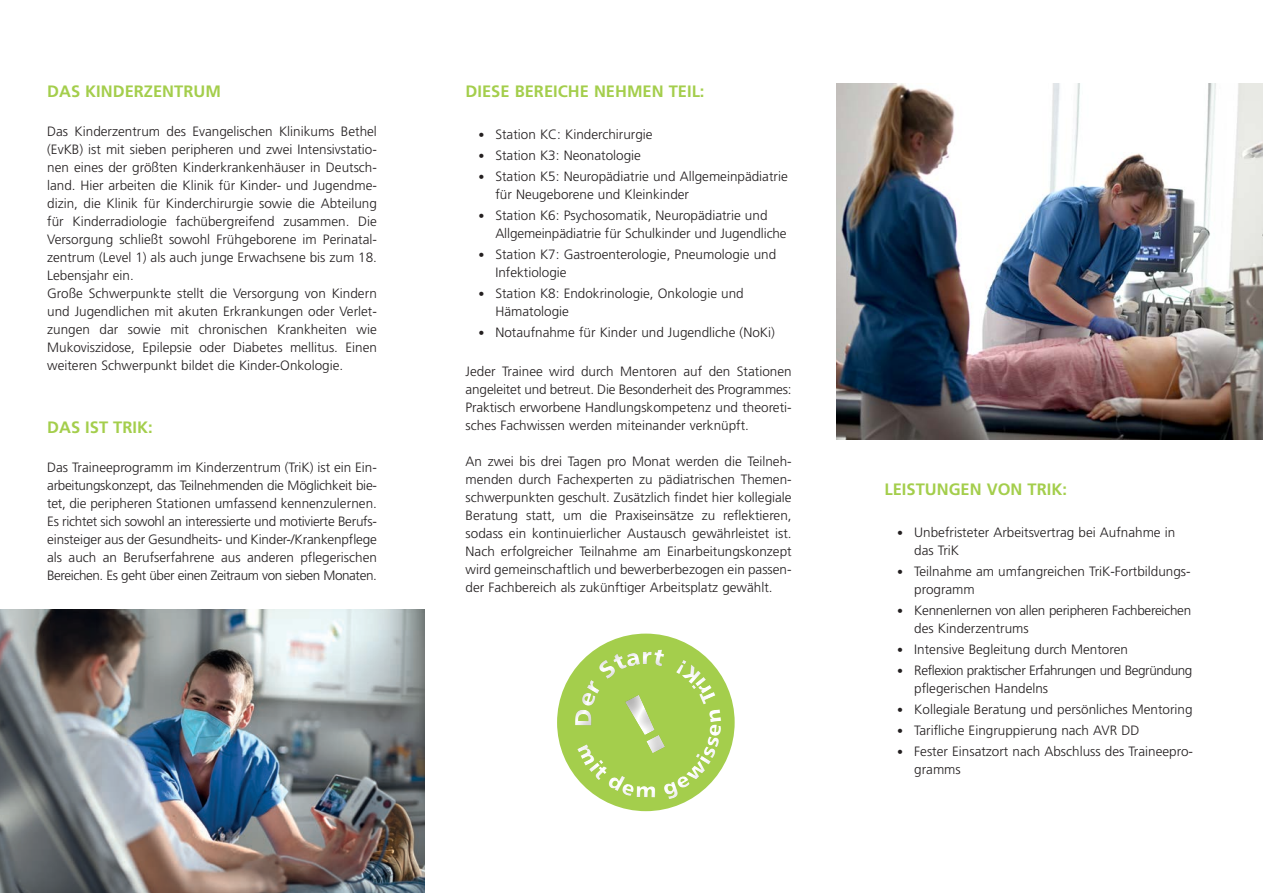
<style>
.page{position:relative;width:1263px;height:893px;background:#fff}
.page>*{position:absolute;margin:0;border:0;box-sizing:border-box;transform-origin:0 0}
.t1{font:700 16.5px "Frutiger LT Std";color:#a4ce4c}
.t2{font:300 13.5px/18px "Frutiger LT Std";color:#231f20}
.t3{font:300 13.5px/18px "Frutiger LT Std";letter-spacing:-.03em;color:#231f20}
.t4{font:300 13.5px/18px "Frutiger LT Std";letter-spacing:-.02em;color:#231f20}
.s1{font-size:12px}
</style>
<div class="page">
<img style="left:837px;top:84px;width:426px;height:355px">
<img style="left:0;top:609px;width:425px;height:284px">
<svg style="left:557px;top:633px;width:178px;height:179px"></svg>
<p class="t1" style="left:47px;top:82px;width:175px">DAS KINDERZENTRUM</p>
<p class="t2" style="left:47px;top:123px;width:331px;text-align:justify">Das Kinderzentrum des Evangelischen Klinikums Bethel (EvKB) ist mit sieben peripheren und zwei Intensivstatio&shy;nen eines der größten Kinderkrankenhäuser in Deutsch&shy;land. Hier arbeiten die Klinik für Kinder- und Jugendme&shy;dizin, die Klinik für Kinderchirurgie sowie die Abteilung für Kinderradiologie fachübergreifend zusammen. Die Versorgung schließt sowohl Frühgeborene im Perinatal&shy;zentrum (Level 1) als auch junge Erwachsene bis zum 18.<br>Lebensjahr ein.</p>
<p class="t2" style="left:47px;top:285px;width:331px;text-align:justify">Große Schwerpunkte stellt die Versorgung von Kindern und Jugendlichen mit akuten Erkrankungen oder Verlet&shy;zungen dar sowie mit chronischen Krankheiten wie Mukoviszidose, Epilepsie oder Diabetes mellitus. Einen weiteren Schwerpunkt bildet die Kinder-Onkologie.</p>
<p class="t1" style="left:47px;top:418px;width:107px">DAS IST TRIK:</p>
<p class="t2" style="left:47px;top:459px;width:331px;text-align:justify">Das Traineeprogramm im Kinderzentrum (TriK) ist ein Ein&shy;arbeitungskonzept, das Teilnehmenden die Möglichkeit bie&shy;tet, die peripheren Stationen umfassend kennenzulernen.<br>Es richtet sich sowohl an interessierte und motivierte Berufs&shy;einsteiger aus der Gesundheits- und Kinder-/Krankenpflege als auch an Berufserfahrene aus anderen pflegerischen Bereichen. Es geht über einen Zeitraum von sieben Monaten.</p>
<p class="t1" style="left:466px;top:82px;width:240px">DIESE BEREICHE NEHMEN TEIL:</p>
<p class="t2" style="left:478px;top:126px;width:176px"><span class="s1">•</span> Station KC: Kinderchirurgie</p>
<p class="t2" style="left:478px;top:147px;width:164px"><span class="s1">•</span> Station K3: Neonatologie</p>
<p class="t2" style="left:495px;top:168px;width:294px;text-indent:-17px"><span class="s1">•</span> Station K5: Neuropädiatrie und Allgemeinpädiatrie für Neugeborene und Kleinkinder</p>
<p class="t2" style="left:495px;top:207px;width:293px;text-indent:-17px"><span class="s1">•</span> Station K6: Psychosomatik, Neuropädiatrie und<br>Allgemeinpädiatrie für Schulkinder und Jugendliche</p>
<p class="t2" style="left:495px;top:246px;width:282px;text-indent:-17px"><span class="s1">•</span> Station K7: Gastroenterologie, Pneumologie und<br>Infektiologie</p>
<p class="t2" style="left:495px;top:285px;width:250px;text-indent:-17px"><span class="s1">•</span> Station K8: Endokrinologie, Onkologie und<br>Hämatologie</p>
<p class="t2" style="left:478px;top:324px;width:298px"><span class="s1">•</span> Notaufnahme für Kinder und Jugendliche (NoKi)</p>
<p class="t2" style="left:466px;top:363px;width:327px;text-align:justify">Jeder Trainee wird durch Mentoren auf den Stationen angeleitet und betreut. Die Besonderheit des Programmes:<br>Praktisch erworbene Handlungskompetenz und theoreti&shy;sches Fachwissen werden miteinander verknüpft.</p>
<p class="t2" style="left:466px;top:453px;width:327px;text-align:justify">An zwei bis drei Tagen pro Monat werden die Teilneh&shy;menden durch Fachexperten zu pädiatrischen Themen&shy;schwerpunkten geschult. Zusätzlich findet hier kollegiale Beratung statt, um die Praxiseinsätze zu reflektieren, sodass ein kontinuierlicher Austausch gewährleistet ist.<br>Nach erfolgreicher Teilnahme am Einarbeitungskonzept wird gemeinschaftlich und bewerberbezogen ein passen&shy;der Fachbereich als zukünftiger Arbeitsplatz gewählt.</p>
<p class="t1" style="left:884px;top:479px;width:184px">LEISTUNGEN VON TRIK:</p>
<p class="t2" style="left:914px;top:523px;width:263px;text-indent:-17px"><span class="s1">•</span> Unbefristeter Arbeitsvertrag bei Aufnahme in das TriK</p>
<p class="t2" style="left:914px;top:562px;width:278px;text-indent:-17px"><span class="s1">•</span> Teilnahme am umfangreichen TriK-Fortbildungs&shy;programm</p>
<p class="t4" style="left:914px;top:601px;width:278px;text-indent:-17px"><span class="s1">•</span> Kennenlernen von allen peripheren Fachbereichen des Kinderzentrums</p>
<p class="t2" style="left:897px;top:640px;width:232px"><span class="s1">•</span> Intensive Begleitung durch Mentoren</p>
<p class="t3" style="left:914px;top:661px;width:280px;text-indent:-17px"><span class="s1">•</span> Reflexion praktischer Erfahrungen und Begründung pflegerischen Handelns</p>
<p class="t2" style="left:897px;top:700px;width:297px"><span class="s1">•</span> Kollegiale Beratung und persönliches Mentoring</p>
<p class="t2" style="left:897px;top:721px;width:244px"><span class="s1">•</span> Tarifliche Eingruppierung nach AVR DD</p>
<p class="t2" style="left:914px;top:742px;width:280px;text-indent:-17px"><span class="s1">•</span> Fester Einsatzort nach Abschluss des Traineepro&shy;gramms</p>
</div>
